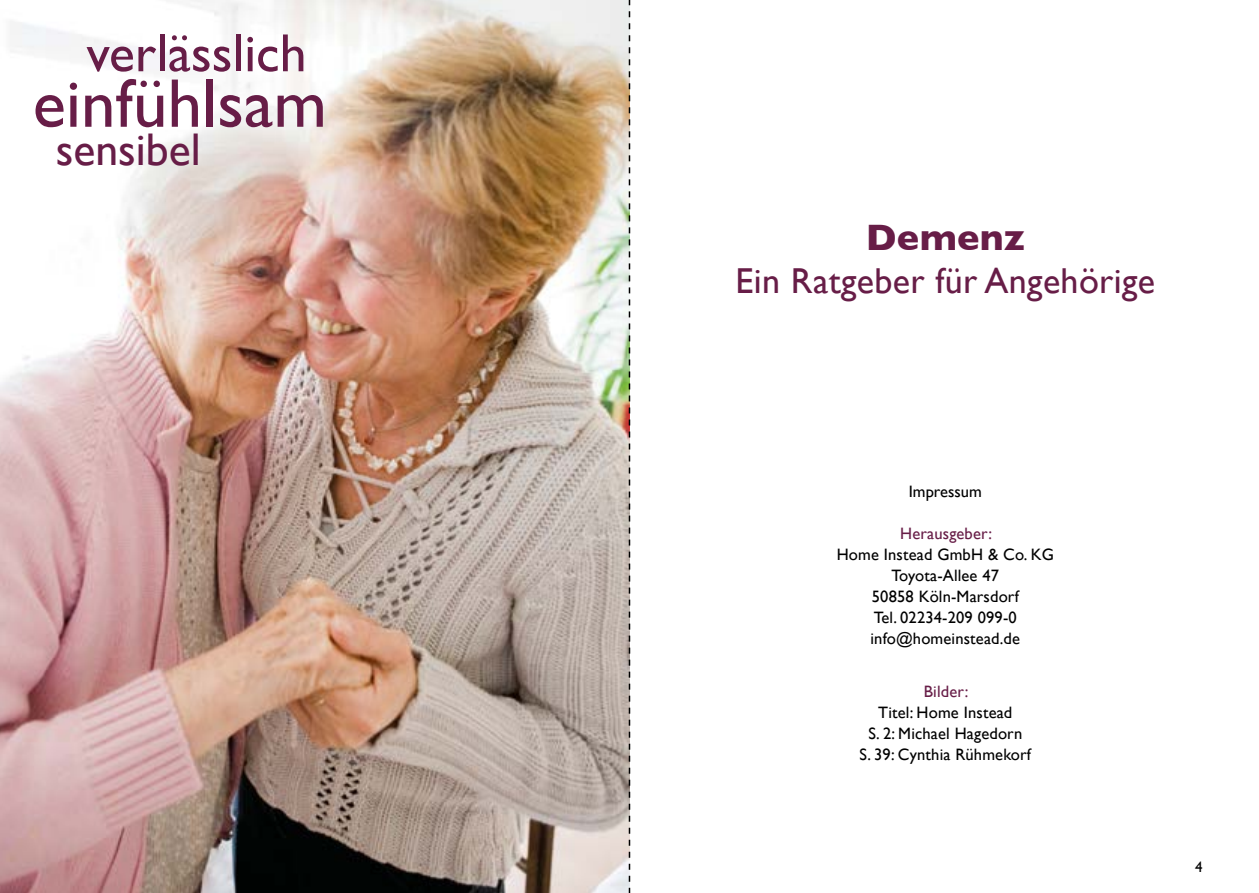
<style>
.page{position:relative;width:1259px;height:893px;background:#fff}
.page>*{position:absolute;margin:0;border:0;box-sizing:border-box;transform-origin:0 0}
.t1{font:69.15px "Gill Sans";color:#671d47}
.t2{font:53.85px "Gill Sans";color:#671d47}
.t3{font:45.75px "Gill Sans";color:#671d47}
.t4{font:700 37.5px "Gill Sans";letter-spacing:.01em;color:#671d47}
.t5{font:36px "Gill Sans";letter-spacing:.01em;color:#671d47}
.t6{font:16.5px/21px "Gill Sans";letter-spacing:.01em;color:#000;text-align:center}
.t7{font:16.5px "Gill Sans";letter-spacing:.01em;color:#671d47}
.t8{font:15px "Gill Sans";color:#000}
.s1{color:#671d47}
</style>
<div class="page">
<img style="left:0;top:0;width:629px;height:893px">
<svg style="left:629px;top:0;width:1px;height:893px"></svg>
<h1 class="t2" style="left:86px;top:21px;width:222px">verlässlich</h1>
<h1 class="t1" style="left:33px;top:63px;width:296px">einfühlsam</h1>
<h1 class="t3" style="left:56px;top:123px;width:146px">sensibel</h1>
<p class="t4" style="left:865px;top:207px;width:161px">Demenz</p>
<p class="t5" style="left:735px;top:260px;width:421px">Ein Ratgeber für Angehörige</p>
<p class="t6" style="left:909px;top:481px;width:74px">Impressum</p>
<p class="t6" style="left:836px;top:523px;width:219px"><span class="s1">Herausgeber:<br></span>Home Instead GmbH &amp; Co. KG<br>Toyota-Allee 47<br>50858 Köln-Marsdorf<br>Tel. 02234-209 099-0 info@homeinstead.de</p>
<p class="t7" style="left:924px;top:682px;width:46px">Bilder:</p>
<p class="t6" style="left:859px;top:702px;width:173px">Titel: Home Instead<br>S. 2: Michael Hagedorn<br>S. 39: Cynthia Rühmekorf</p>
<p class="t8" style="left:1195px;top:858px;width:9px">4</p>
</div>
